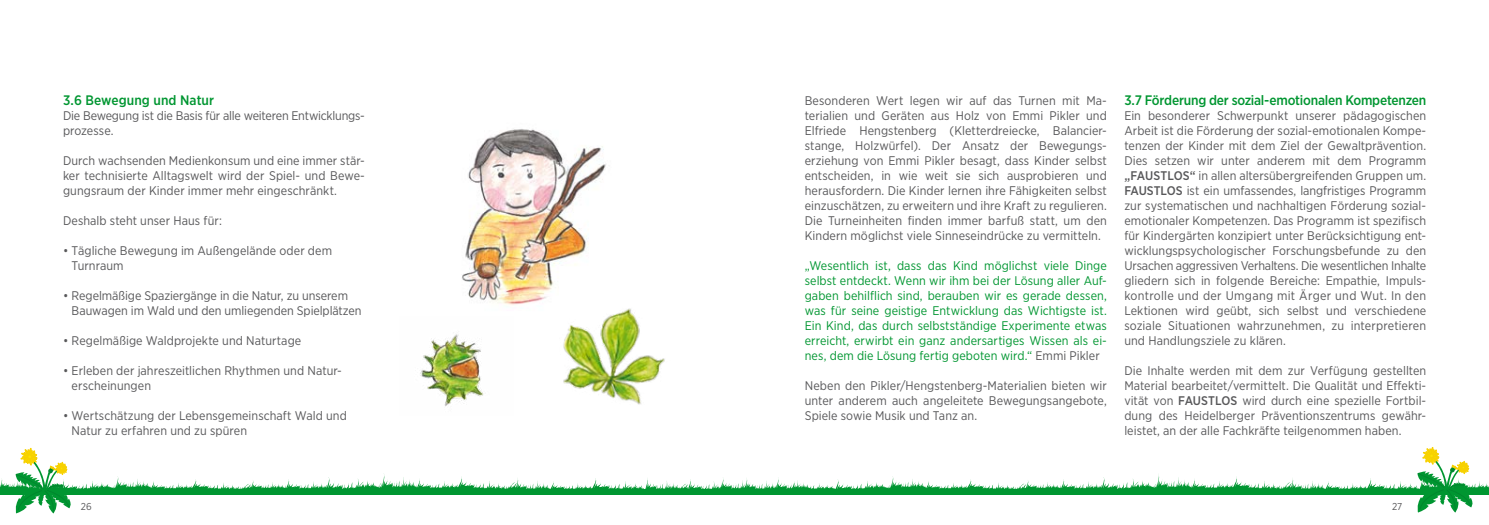
<style>
.page{position:relative;width:1489px;height:525px;background:#fff}
.page>*{position:absolute;margin:0;border:0;box-sizing:border-box;transform-origin:0 0}
.t1{font:500 13.75px "Gotham Narrow";letter-spacing:-.015em;color:#009631}
.t2{font:500 13.75px "Gotham Narrow";letter-spacing:.005em;color:#009631}
.t3{font:12.5px/15px "Gotham Narrow";letter-spacing:.005em;color:#58585a;text-align:justify}
.t4{font:12.5px/15px "Gotham Narrow";letter-spacing:.005em;color:#009631;text-align:justify}
.t5{font:12.5px/15px "Gotham Narrow";letter-spacing:-.015em;color:#58585a}
.t6{font:10px "Gotham Narrow";color:#58585a}
.s1{color:#58585a}
.s2{font-weight:500}
</style>
<div class="page">
<svg style="left:0;top:447px;width:1488px;height:66px"></svg>
<img style="left:462px;top:129px;width:144px;height:176px">
<img style="left:550px;top:295px;width:115px;height:110px">
<img style="left:420px;top:334px;width:64px;height:73px">
<p class="t2" style="left:63px;top:91px;width:152px">3.6 Bewegung und Natur</p>
<p class="t5" style="left:63px;top:108px;width:302px">Die Bewegung ist die Basis für alle weiteren Entwicklungs&shy;prozesse.</p>
<p class="t3" style="left:63px;top:153px;width:303px">Durch wachsenden Medienkonsum und eine immer stär&shy;ker technisierte Alltagswelt wird der Spiel- und Bewe&shy;gungsraum der Kinder immer mehr eingeschränkt.</p>
<p class="t3" style="left:63px;top:213px;width:160px">Deshalb steht unser Haus für:</p>
<p class="t3" style="left:72px;top:243px;width:262px;text-indent:-9px">• Tägliche Bewegung im Außengelände oder dem<br>Turnraum</p>
<p class="t3" style="left:72px;top:288px;width:291px;text-indent:-9px">• Regelmäßige Spaziergänge in die Natur, zu unserem<br>Bauwagen im Wald und den umliegenden Spielplätzen</p>
<p class="t3" style="left:63px;top:333px;width:240px">• Regelmäßige Waldprojekte und Naturtage</p>
<p class="t3" style="left:72px;top:363px;width:270px;text-indent:-9px">• Erleben der jahreszeitlichen Rhythmen und Natur&shy;erscheinungen</p>
<p class="t3" style="left:72px;top:408px;width:277px;text-indent:-9px">• Wertschätzung der Lebensgemeinschaft Wald und<br>Natur zu erfahren und zu spüren</p>
<p class="t3" style="left:804px;top:93px;width:304px">Besonderen Wert legen wir auf das Turnen mit Ma&shy;terialien und Geräten aus Holz von Emmi Pikler und Elfriede Hengstenberg (Kletterdreiecke, Balancier&shy;stange, Holzwürfel). Der Ansatz der Bewegungs&shy;erziehung von Emmi Pikler besagt, dass Kinder selbst entscheiden, in wie weit sie sich ausprobieren und herausfordern. Die Kinder lernen ihre Fähigkeiten selbst einzuschätzen, zu erweitern und ihre Kraft zu regulieren.<br>Die Turneinheiten finden immer barfuß statt, um den Kindern möglichst viele Sinneseindrücke zu vermitteln.</p>
<p class="t4" style="left:804px;top:258px;width:304px">„Wesentlich ist, dass das Kind möglichst viele Dinge selbst entdeckt. Wenn wir ihm bei der Lösung aller Auf&shy;gaben behilflich sind, berauben wir es gerade dessen, was für seine geistige Entwicklung das Wichtigste ist.<br>Ein Kind, das durch selbstständige Experimente etwas erreicht, erwirbt ein ganz andersartiges Wissen als ei&shy;nes, dem die Lösung fertig geboten wird.“ <span class="s1">Emmi Pikler</span></p>
<p class="t3" style="left:804px;top:378px;width:304px">Neben den Pikler/Hengstenberg-Materialien bieten wir unter anderem auch angeleitete Bewegungsangebote, Spiele sowie Musik und Tanz an.</p>
<p class="t1" style="left:1124px;top:91px;width:303px">3.7 Förderung der sozial-emotionalen Kompetenzen</p>
<p class="t3" style="left:1124px;top:108px;width:303px">Ein besonderer Schwerpunkt unserer pädagogischen Arbeit ist die Förderung der sozial-emotionalen Kompe&shy;tenzen der Kinder mit dem Ziel der Gewaltprävention.<br>Dies setzen wir unter anderem mit dem Programm <span class="s2">„FAUSTLOS“</span> in allen altersübergreifenden Gruppen um.<br><span class="s2">FAUSTLOS</span> ist ein umfassendes, langfristiges Programm zur systematischen und nachhaltigen Förderung sozial&shy;emotionaler Kompetenzen. Das Programm ist spezifisch für Kindergärten konzipiert unter Berücksichtigung ent&shy;wicklungspsychologischer Forschungsbefunde zu den Ursachen aggressiven Verhaltens. Die wesentlichen Inhalte gliedern sich in folgende Bereiche: Empathie, Impuls&shy;kontrolle und der Umgang mit Ärger und Wut. In den Lektionen wird geübt, sich selbst und verschiedene soziale Situationen wahrzunehmen, zu interpretieren und Handlungsziele zu klären.</p>
<p class="t3" style="left:1124px;top:363px;width:303px">Die Inhalte werden mit dem zur Verfügung gestellten Material bearbeitet/vermittelt. Die Qualität und Effekti&shy;vität von <span class="s2">FAUSTLOS</span> wird durch eine spezielle Fortbil&shy;dung des Heidelberger Präventionszentrums gewähr&shy;leistet, an der alle Fachkräfte teilgenommen haben.</p>
<p class="t6" style="left:81px;top:500px;width:12px">26</p>
<p class="t6" style="left:1391px;top:500px;width:12px">27</p>
</div>
